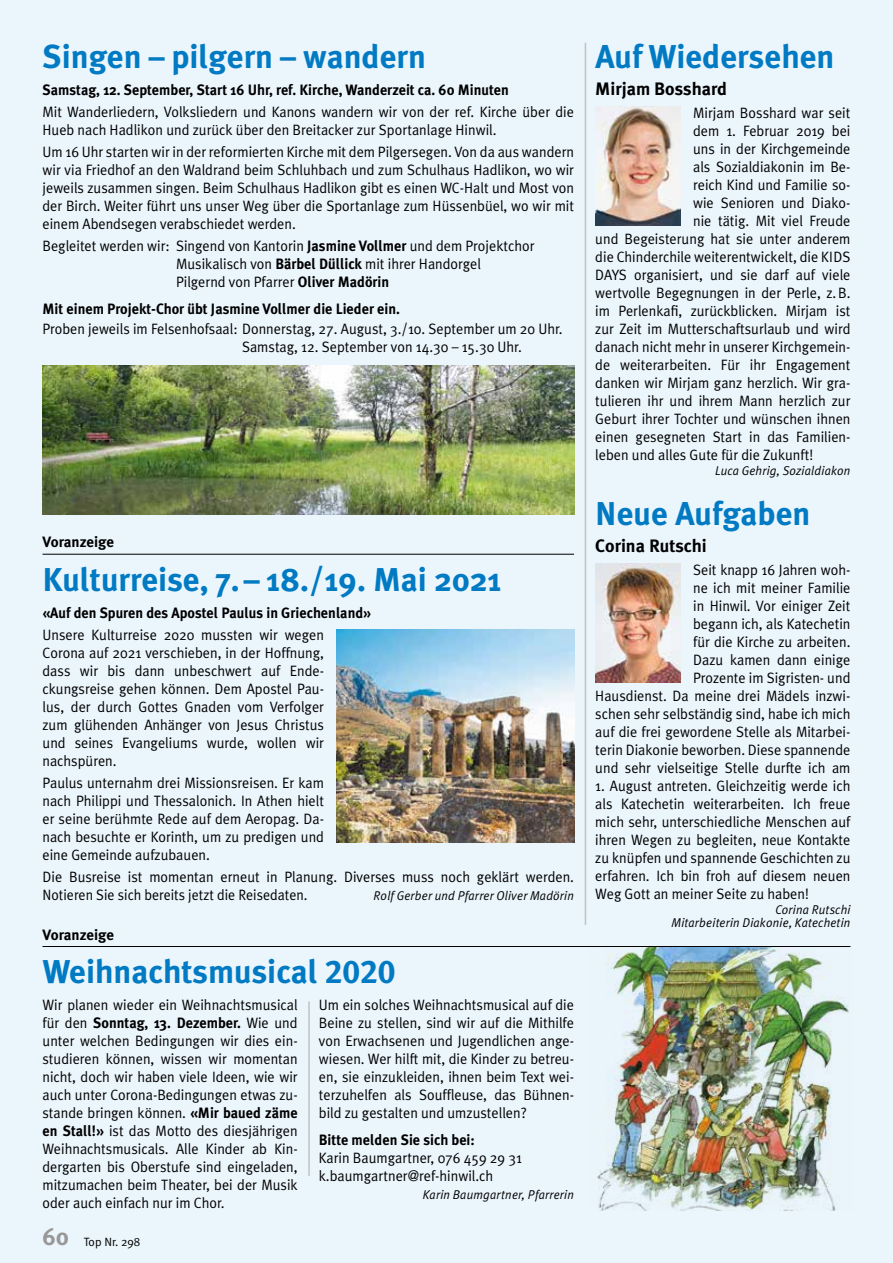
<style>
.page{position:relative;width:893px;height:1263px;background:#ebf5fc}
.page>*{position:absolute;margin:0;border:0;box-sizing:border-box;transform-origin:0 0}
.t1{font:700 33px "Meta Plus";color:#007ac3}
.t2{font:700 18px "Meta Plus";color:#000}
.t3{font:15px/18px "Meta Plus Normal";color:#000;text-align:justify;scale:.95 1}
.t4{font:700 15px "Meta Plus";color:#000;scale:.95 1}
.t5{font:700 15px "Meta Plus";color:#000}
.t6{font:italic 12.75px "Meta Plus Normal";letter-spacing:.015em;color:#000;scale:.95 1}
.t7{font:italic 12.75px/13.5px "Meta Plus Normal";letter-spacing:.015em;color:#000;text-align:right;scale:.93 1}
.t8{font:12px "Meta Plus Normal";color:#000}
.s1{font-family:"Meta Plus";font-weight:700}
.s2{font-family:"Meta Plus Bold Caps";font-weight:400}
.s3{font-family:"Meta Plus Normal";font-weight:400}
.s4{font-family:"Meta Plus";font-weight:700;font-size:24px;color:#989898}
</style>
<div class="page">
<hr style="left:43px;top:554px;width:531px;height:1px;background:#000">
<img style="left:337px;top:630px;width:237px;height:212px">
<img style="left:43px;top:366px;width:531px;height:148px">
<hr style="left:585px;top:43px;width:1px;height:882px;background:#c2c2c3">
<hr style="left:308px;top:1001px;width:2px;height:175px;background:#c2c2c3">
<hr style="left:43px;top:946px;width:807px;height:1px;background:#000">
<img style="left:595px;top:106px;width:85px;height:119px">
<img style="left:595px;top:563px;width:85px;height:119px">
<img style="left:597px;top:946px;width:254px;height:265px">
<h1 class="t1" style="left:43px;top:38px;width:385px">Singen – pilgern – wandern</h1>
<p class="t4" style="left:43px;top:81px;width:492px">Samstag, 12. September, Start 16 Uhr, ref. Kirche, Wanderzeit ca. 60 Minuten</p>
<p class="t3" style="left:43px;top:102px;width:561px">Mit Wanderliedern, Volksliedern und Kanons wandern wir von der ref. Kirche über die<br>Hueb nach Hadlikon und zurück über den Breitacker zur Sportanlage Hinwil.</p>
<p class="t3" style="left:43px;top:143px;width:561px">Um 16 Uhr starten wir in der reformierten Kirche mit dem Pilgersegen. Von da aus wandern wir via Friedhof an den Waldrand beim Schluhbach und zum Schulhaus Hadlikon, wo wir jeweils zusammen singen. Beim Schulhaus Hadlikon gibt es einen WC-Halt und Most von der Birch. Weiter führt uns unser Weg über die Sportanlage zum Hüssenbüel, wo wir mit einem Abendsegen verabschiedet werden.</p>
<p class="t3" style="left:176px;top:237px;width:379px;text-align:left;text-indent:-133px">Begleitet werden wir: Singend von Kantorin <span class="s1">Jasmine Vollmer</span> und dem Projektchor<br>Musikalisch von <span class="s1">Bärbel Düllick</span> mit ihrer Handorgel<br>Pilgernd von Pfarrer <span class="s1">Oliver Madörin</span></p>
<p class="t4" style="left:43px;top:300px;width:378px">Mit einem Projekt-Chor übt Jasmine Vollmer die Lieder ein.</p>
<p class="t3" style="left:242px;top:320px;width:339px;text-indent:-200px">Proben jeweils im Felsenhofsaal: Donnerstag, 27. August, 3./10. September um 20 Uhr.<br>Samstag, 12. September von 14.30 – 15.30 Uhr.</p>
<p class="t5" style="left:43px;top:534px;width:73px">Voranzeige</p>
<h1 class="t1" style="left:43px;top:561px;width:461px">Kulturreise, 7. – 18./19. Mai 2021</h1>
<p class="t4" style="left:43px;top:604px;width:347px">«Auf den Spuren des Apostel Paulus in Griechenland»</p>
<p class="t3" style="left:43px;top:625px;width:298px">Unsere Kulturreise 2020 mussten wir wegen Corona auf 2021 verschieben, in der Hoffnung, dass wir bis dann unbeschwert auf Ende&shy;ckungsreise gehen können. Dem Apostel Pau&shy;lus, der durch Gottes Gnaden vom Verfolger zum glühenden Anhänger von Jesus Christus und seines Evangeliums wurde, wollen wir nachspüren.</p>
<p class="t3" style="left:43px;top:774px;width:298px">Paulus unternahm drei Missionsreisen. Er kam nach Philippi und Thessalonich. In Athen hielt er seine berühmte Rede auf dem Aeropag. Da&shy;nach besuchte er Korinth, um zu predigen und eine Gemeinde aufzubauen.</p>
<p class="t3" style="left:43px;top:868px;width:561px">Die Busreise ist momentan erneut in Planung. Diverses muss noch geklärt werden.<br>Notieren Sie sich bereits jetzt die Reisedaten.</p>
<p class="t6" style="left:374px;top:889px;width:212px">Rolf Gerber und Pfarrer Oliver Madörin</p>
<p class="t5" style="left:43px;top:926px;width:73px">Voranzeige</p>
<h1 class="t1" style="left:43px;top:952px;width:355px">Weihnachtsmusical <span class="s2">2020</span></h1>
<p class="t3" style="left:43px;top:996px;width:270px">Wir planen wieder ein Weihnachtsmusical</p>
<p class="t4" style="left:43px;top:1014px;width:270px"><span class="s3">für den</span> Sonntag, 13. Dezember. <span class="s3">Wie und</span></p>
<p class="t3" style="left:43px;top:1032px;width:270px">unter welchen Bedingungen wir dies ein&shy;studieren können, wissen wir momentan nicht, doch wir haben viele Ideen, wie wir auch unter Corona-Bedingungen etwas zu&shy;stande bringen können. <span class="s1">«Mir baued zäme en Stall!»</span> ist das Motto des diesjährigen Weihnachtsmusicals. Alle Kinder ab Kin&shy;dergarten bis Oberstufe sind eingeladen, mitzumachen beim Theater, bei der Musik oder auch einfach nur im Chor.</p>
<p class="t8" style="left:43px;top:1234px;width:99px"><span class="s4">60</span> Top Nr. 298</p>
<p class="t3" style="left:319px;top:996px;width:270px">Um ein solches Weihnachtsmusical auf die Beine zu stellen, sind wir auf die Mithilfe von Erwachsenen und Jugendlichen ange&shy;wiesen. Wer hilft mit, die Kinder zu betreu&shy;en, sie einzukleiden, ihnen beim Text wei&shy;terzuhelfen als Souffleuse, das Bühnen&shy;bild zu gestalten und umzustellen?</p>
<p class="t4" style="left:319px;top:1131px;width:166px">Bitte melden Sie sich bei:</p>
<p class="t3" style="left:319px;top:1148px;width:215px">Karin Baumgartner, 076 459 29 31 k.baumgartner@ref-hinwil.ch</p>
<p class="t6" style="left:423px;top:1187px;width:161px">Karin Baumgartner, Pfarrerin</p>
<h1 class="t1" style="left:595px;top:38px;width:241px">Auf Wiedersehen</h1>
<p class="t2" style="left:595px;top:78px;width:133px">Mirjam Bosshard</p>
<p class="t3" style="left:693px;top:104px;width:167px">Mirjam Bosshard war seit</p>
<p class="t3" style="left:693px;top:122px;width:167px">dem 1. Februar 2019 bei</p>
<p class="t3" style="left:693px;top:140px;width:167px">uns in der Kirchgemeinde</p>
<p class="t3" style="left:693px;top:158px;width:167px">als Sozialdiakonin im Be-</p>
<p class="t3" style="left:693px;top:176px;width:167px">reich Kind und Familie so-</p>
<p class="t3" style="left:693px;top:194px;width:167px">wie Senioren und Diako-</p>
<p class="t3" style="left:693px;top:212px;width:167px">nie tätig. Mit viel Freude</p>
<p class="t3" style="left:595px;top:230px;width:270px">und Begeisterung hat sie unter anderem</p>
<p class="t3" style="left:595px;top:248px;width:270px">die Chinderchile weiterentwickelt, die KIDS</p>
<p class="t3" style="left:595px;top:266px;width:270px">DAYS organisiert, und sie darf auf viele</p>
<p class="t3" style="left:595px;top:284px;width:270px">wertvolle Begegnungen in der Perle, z.B.</p>
<p class="t3" style="left:595px;top:302px;width:270px">im Perlenkafi, zurückblicken. Mirjam ist</p>
<p class="t3" style="left:595px;top:320px;width:270px">zur Zeit im Mutterschaftsurlaub und wird</p>
<p class="t3" style="left:595px;top:338px;width:270px">danach nicht mehr in unserer Kirchgemein-</p>
<p class="t3" style="left:595px;top:356px;width:270px">de weiterarbeiten. Für ihr Engagement</p>
<p class="t3" style="left:595px;top:374px;width:270px">danken wir Mirjam ganz herzlich. Wir gra-</p>
<p class="t3" style="left:595px;top:392px;width:270px">tulieren ihr und ihrem Mann herzlich zur</p>
<p class="t3" style="left:595px;top:410px;width:270px">Geburt ihrer Tochter und wünschen ihnen</p>
<p class="t3" style="left:595px;top:428px;width:270px">einen gesegneten Start in das Familien-</p>
<p class="t3" style="left:595px;top:446px;width:231px">leben und alles Gute für die Zukunft!</p>
<p class="t6" style="left:715px;top:463px;width:144px">Luca Gehrig, Sozialdiakon</p>
<h1 class="t1" style="left:595px;top:495px;width:217px">Neue Aufgaben</h1>
<p class="t2" style="left:595px;top:536px;width:113px">Corina Rutschi</p>
<p class="t3" style="left:595px;top:560px;width:270px;text-align:right">Seit knapp 16 Jahren woh-<br>ne ich mit meiner Familie<br>in Hinwil. Vor einiger Zeit<br>begann ich, als Katechetin<br>für die Kirche zu arbeiten.<br>Dazu kamen dann einige<br>Prozente im Sigristen- und<br>Hausdienst. Da meine drei Mädels inzwi&shy;schen sehr selbständig sind, habe ich mich auf die frei gewordene Stelle als Mitarbei&shy;terin Diakonie beworben. Diese spannende und sehr vielseitige Stelle durfte ich am</p>
<p class="t3" style="left:595px;top:776px;width:270px">1. August antreten. Gleichzeitig werde ich als Katechetin weiterarbeiten. Ich freue mich sehr, unterschiedliche Menschen auf ihren Wegen zu begleiten, neue Kontakte zu knüpfen und spannende Geschichten zu erfahren. Ich bin froh auf diesem neuen Weg Gott an meiner Seite zu haben!</p>
<p class="t7" style="left:672px;top:902px;width:194px">Corina Rutschi<br>Mitarbeiterin Diakonie, Katechetin</p>
</div>
